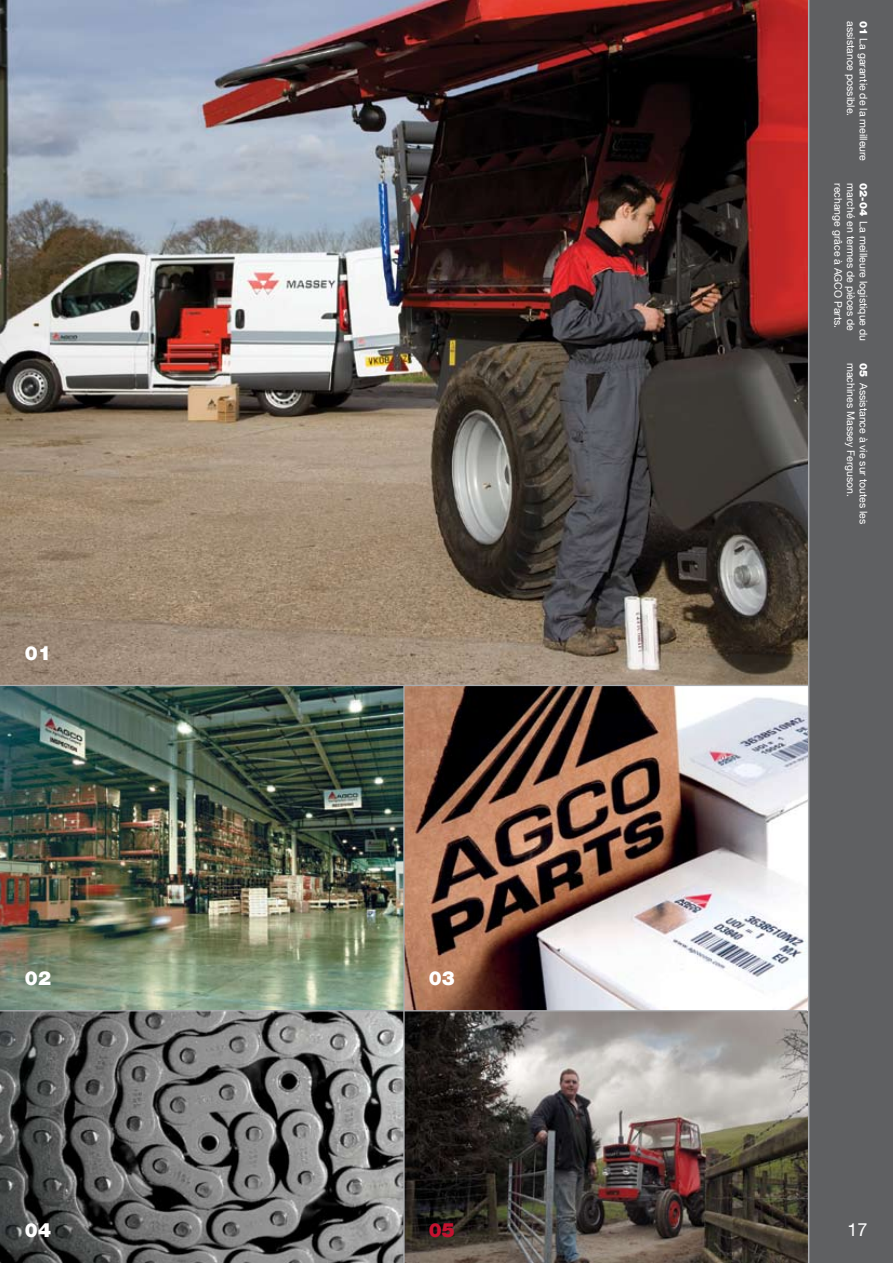
<style>
.page{position:relative;width:893px;height:1263px;background:#fff}
.page>*{position:absolute;margin:0;border:0;box-sizing:border-box;transform-origin:0 0}
.t1{font:900 19.5px "Helvetica Neue LT Com";color:#fff}
.t2{font:900 19.5px "Helvetica Neue LT Com";color:#c41230}
.t3{font:18px "Helvetica Neue LT Com";color:#fff}
.t4{font:10.5px/12.6px "Helvetica Neue LT Com";color:#fff}
.s1{font-weight:900}
</style>
<div class="page">
<img style="left:0;top:0;width:808px;height:1263px">
<hr style="left:0;top:685px;width:809px;height:1px;background:#aaacaf">
<hr style="left:0;top:1010px;width:807px;height:1px;background:#aaacaf">
<hr style="left:403px;top:685px;width:2px;height:578px;background:#aaacaf">
<div style="left:808px;top:0;width:85px;height:1263px;background:#5f6062"></div>
<h1 class="t1" style="left:25px;top:642px;width:28px">01</h1>
<h1 class="t1" style="left:25px;top:966px;width:28px">02</h1>
<h1 class="t1" style="left:429px;top:966px;width:28px">03</h1>
<p class="t4" style="left:870px;top:21px;width:141px;rotate:90deg"><span class="s1">01</span> La garantie de la meilleure assistance possible.</p>
<p class="t4" style="left:870px;top:183px;width:159px;rotate:90deg"><span class="s1">02-04</span> La meilleure logistique du</p>
<p class="t4" style="left:845px;top:183px;width:147px;rotate:90deg">rechange grâce à AGCO Parts.</p>
<p class="t4" style="left:857px;top:183px;width:149px;rotate:90deg">marché en termes de pièces de</p>
<p class="t4" style="left:870px;top:363px;width:163px;rotate:90deg"><span class="s1">05</span> Assistance à vie sur toutes les machines Massey Ferguson.</p>
<h1 class="t1" style="left:25px;top:1218px;width:28px">04</h1>
<h1 class="t2" style="left:429px;top:1218px;width:28px">05</h1>
<h2 class="t3" style="left:847px;top:1218px;width:22px">17</h2>
</div>
